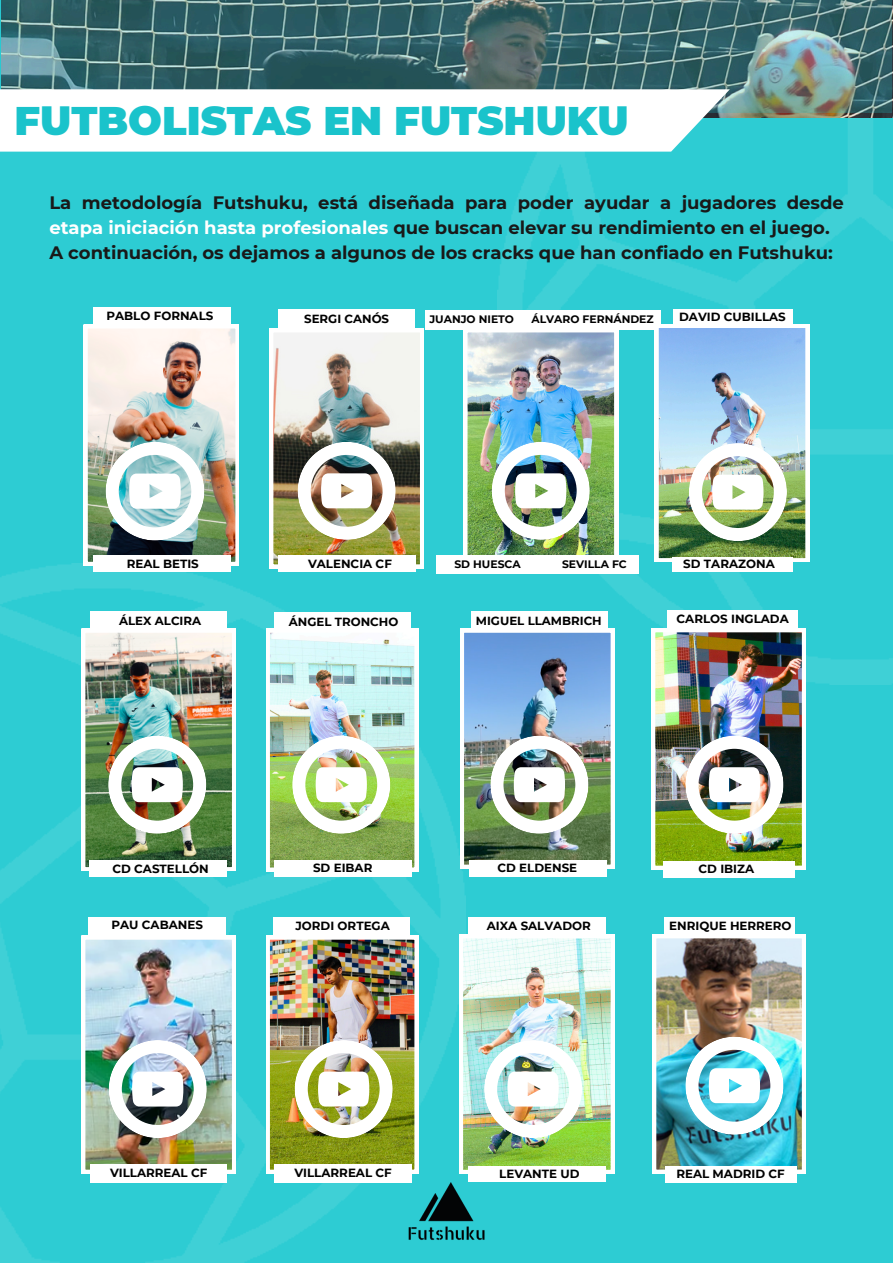
<style>
.page{position:relative;width:893px;height:1263px;background:#fff}
.page>*{position:absolute;margin:0;border:0;box-sizing:border-box;transform-origin:0 0}
.t1{font:900 39.9px "Montserrat";color:#1ac3cb}
.t2{font:700 18.03px/24.7px "Montserrat";color:#191919}
.t3{font:700 11.9px "Montserrat";color:#000}
.t4{font:700 11.72px "Montserrat";color:#000}
.t5{font:700 10.85px "Montserrat";color:#000}
.s1{color:#fff}
</style>
<div class="page">
<div style="left:0;top:0;width:892px;height:1263px;background:#2dccd3"></div>
<img style="left:0;top:563px;width:465px;height:700px">
<img style="left:497px;top:117px;width:395px;height:567px">
<img style="left:408px;top:1182px;width:77px;height:61px">
<img style="left:1px;top:0;width:890px;height:113px">
<svg style="left:0;top:89px;width:729px;height:63px;background:#f5fbfb"></svg>
<img style="left:84px;top:324px;width:155px;height:242px">
<img style="left:269px;top:328px;width:155px;height:240px">
<div style="left:93px;top:307px;width:137px;height:19px;background:#fff"></div>
<div style="left:278px;top:310px;width:137px;height:19px;background:#fff"></div>
<div style="left:91px;top:612px;width:136px;height:19px;background:#fff"></div>
<div style="left:93px;top:555px;width:137px;height:17px;background:#fff"></div>
<div style="left:424px;top:310px;width:122px;height:19px;background:#fff"></div>
<div style="left:546px;top:310px;width:115px;height:19px;background:#fff"></div>
<div style="left:436px;top:555px;width:120px;height:18px;background:#fff"></div>
<div style="left:556px;top:555px;width:83px;height:18px;background:#fff"></div>
<div style="left:278px;top:555px;width:137px;height:17px;background:#fff"></div>
<div style="left:89px;top:860px;width:137px;height:17px;background:#fff"></div>
<div style="left:274px;top:612px;width:136px;height:20px;background:#fff"></div>
<div style="left:274px;top:860px;width:137px;height:17px;background:#fff"></div>
<div style="left:469px;top:859px;width:137px;height:17px;background:#fff"></div>
<div style="left:471px;top:612px;width:136px;height:19px;background:#fff"></div>
<div style="left:89px;top:917px;width:137px;height:18px;background:#fff"></div>
<div style="left:90px;top:1164px;width:137px;height:18px;background:#fff"></div>
<div style="left:274px;top:1164px;width:138px;height:18px;background:#fff"></div>
<div style="left:273px;top:917px;width:136px;height:19px;background:#fff"></div>
<div style="left:468px;top:1166px;width:138px;height:15px;background:#fff"></div>
<div style="left:469px;top:917px;width:137px;height:18px;background:#fff"></div>
<img style="left:463px;top:329px;width:155px;height:226px">
<img style="left:81px;top:629px;width:155px;height:241px">
<img style="left:266px;top:629px;width:152px;height:242px">
<img style="left:460px;top:629px;width:154px;height:239px">
<img style="left:81px;top:935px;width:155px;height:238px">
<img style="left:266px;top:935px;width:152px;height:238px">
<img style="left:459px;top:934px;width:155px;height:239px">
<div style="left:662px;top:861px;width:132px;height:16px;background:#fff"></div>
<div style="left:666px;top:610px;width:131px;height:19px;background:#fff"></div>
<div style="left:665px;top:1166px;width:131px;height:16px;background:#fff"></div>
<div style="left:663px;top:917px;width:131px;height:18px;background:#fff"></div>
<div style="left:672px;top:557px;width:120px;height:15px;background:#fff"></div>
<div style="left:673px;top:309px;width:119px;height:17px;background:#fff"></div>
<img style="left:654px;top:324px;width:155px;height:238px">
<img style="left:651px;top:628px;width:154px;height:241px">
<img style="left:652px;top:934px;width:153px;height:239px">
<p class="t1" style="left:14px;top:96px;width:616px">FUTBOLISTAS EN FUTSHUKU</p>
<p class="t2" style="left:49px;top:190px;width:796px">La metodología Futshuku, está diseñada para poder ayudar a jugadores desde <span class="s1">etapa iniciación hasta profesionales</span> que buscan elevar su rendimiento en el juego.<br>A continuación, os dejamos a algunos de los cracks que han confiado en Futshuku:</p>
<p class="t3" style="left:106px;top:309px;width:108px">PABLO FORNALS</p>
<p class="t4" style="left:304px;top:311px;width:86px">SERGI CANÓS</p>
<p class="t5" style="left:429px;top:312px;width:86px">JUANJO NIETO</p>
<p class="t5" style="left:531px;top:312px;width:124px">ÁLVARO FERNÁNDEZ</p>
<p class="t3" style="left:679px;top:309px;width:108px">DAVID CUBILLAS</p>
<p class="t3" style="left:127px;top:556px;width:74px">REAL BETIS</p>
<p class="t4" style="left:119px;top:613px;width:84px">ÁLEX ALCIRA</p>
<h2 class="t3" style="left:308px;top:556px;width:85px">VALENCIA CF</h2>
<p class="t5" style="left:454px;top:557px;width:68px">SD HUESCA</p>
<p class="t5" style="left:562px;top:557px;width:66px">SEVILLA FC</p>
<p class="t3" style="left:683px;top:557px;width:93px">SD TARAZONA</p>
<p class="t4" style="left:289px;top:614px;width:111px">ÁNGEL TRONCHO</p>
<p class="t4" style="left:476px;top:613px;width:127px">MIGUEL LLAMBRICH</p>
<p class="t3" style="left:676px;top:611px;width:114px">CARLOS INGLADA</p>
<h3 class="t3" style="left:112px;top:861px;width:98px">CD CASTELLÓN</h3>
<p class="t3" style="left:111px;top:918px;width:93px">PAU CABANES</p>
<p class="t3" style="left:313px;top:860px;width:61px">SD EIBAR</p>
<p class="t3" style="left:497px;top:860px;width:81px">CD ELDENSE</p>
<p class="t3" style="left:698px;top:861px;width:57px">CD IBIZA</p>
<p class="t3" style="left:295px;top:918px;width:96px">JORDI ORTEGA</p>
<p class="t3" style="left:487px;top:918px;width:105px">AIXA SALVADOR</p>
<p class="t3" style="left:669px;top:918px;width:124px">ENRIQUE HERRERO</p>
<p class="t3" style="left:110px;top:1165px;width:99px">VILLARREAL CF</p>
<p class="t3" style="left:294px;top:1165px;width:99px">VILLARREAL CF</p>
<p class="t3" style="left:499px;top:1166px;width:82px">LEVANTE UD</p>
<p class="t3" style="left:676px;top:1166px;width:110px">REAL MADRID CF</p>
</div>
